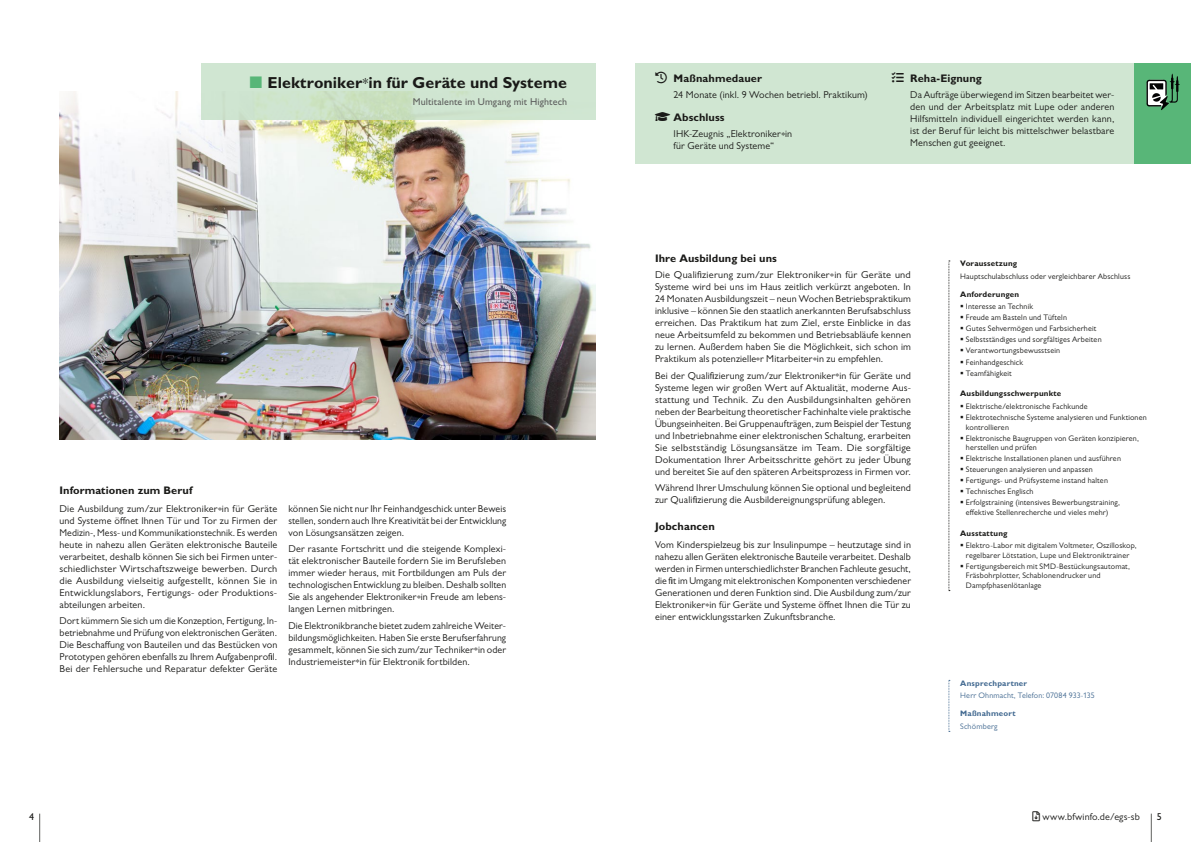
<style>
.page{position:relative;width:1191px;height:842px;background:#fff}
.page>*{position:absolute;margin:0;border:0;box-sizing:border-box;transform-origin:0 0}
.t1{font:700 16px "Gill Sans MT Pro";color:#1a1a18}
.t2{font:700 11px "Gill Sans MT Pro";letter-spacing:.005em;color:#1a1a18}
.t3{font:10px/12px "Gill Sans MT Pro";letter-spacing:.015em;color:#1a1a18;text-align:justify}
.t4{font:500 10px "Gill Sans MT Pro";letter-spacing:.01em;color:#5f605e}
.t5{font:500 10px "Gill Sans MT Pro";color:#1a1a18}
.t6{font:8px/11px "Gill Sans MT Pro";letter-spacing:.02em;color:#1a1a18}
.t7{font:700 8px "Gill Sans MT Pro";letter-spacing:.02em;color:#1a1a18}
.t8{font:8px "Gill Sans MT Pro";letter-spacing:.02em;color:#436a91}
.t9{font:700 8px "Gill Sans MT Pro";letter-spacing:.02em;color:#436a91}
.s1{font-weight:400}
</style>
<div class="page">
<svg style="left:1151px;top:814px;width:1px;height:28px"></svg>
<svg style="left:39px;top:814px;width:1px;height:28px"></svg>
<svg style="left:948px;top:680px;width:2px;height:52px"></svg>
<div style="left:635px;top:63px;width:556px;height:101px;background:#d0e6d2"></div>
<div style="left:1134px;top:63px;width:57px;height:101px;background:#58b678"></div>
<svg style="left:1146px;top:73px;width:33px;height:37px"></svg>
<img style="left:60px;top:91px;width:535px;height:348px">
<div style="left:201px;top:63px;width:394px;height:56px;background:#d0e6d2"></div>
<svg style="left:948px;top:261px;width:2px;height:330px"></svg>
<h1 class="t1" style="left:267px;top:72px;width:301px">Elektroniker<span class="s1">*</span>in für Geräte und Systeme</h1>
<p class="t4" style="left:413px;top:96px;width:156px">Multitalente im Umgang mit Hightech</p>
<p class="t2" style="left:60px;top:484px;width:134px">Informationen zum Beruf</p>
<p class="t3" style="left:60px;top:503px;width:219px">Die Ausbildung zum/zur Elektroniker*in für Geräte und Systeme öffnet Ihnen Tür und Tor zu Firmen der Medizin-, Mess- und Kommunikationstechnik. Es werden heute in nahezu allen Geräten elektronische Bauteile verarbeitet, deshalb können Sie sich bei Firmen unter&shy;schiedlichster Wirtschaftszweige bewerben. Durch die Ausbildung vielseitig aufgestellt, können Sie in Entwicklungslabors, Fertigungs- oder Produktions&shy;abteilungen arbeiten.</p>
<p class="t3" style="left:60px;top:615px;width:219px">Dort kümmern Sie sich um die Konzeption, Fertigung, In&shy;betriebnahme und Prüfung von elektronischen Geräten.<br>Die Beschaffung von Bauteilen und das Bestücken von Prototypen gehören ebenfalls zu Ihrem Aufgabenprofil.<br>Bei der Fehlersuche und Reparatur defekter Geräte</p>
<p class="t3" style="left:288px;top:503px;width:219px">können Sie nicht nur Ihr Feinhandgeschick unter Beweis stellen, sondern auch Ihre Kreativität bei der Entwicklung von Lösungsansätzen zeigen.</p>
<p class="t3" style="left:288px;top:543px;width:219px">Der rasante Fortschritt und die steigende Komplexi&shy;tät elektronischer Bauteile fordern Sie im Berufsleben immer wieder heraus, mit Fortbildungen am Puls der technologischen Entwicklung zu bleiben. Deshalb sollten Sie als angehender Elektroniker*in Freude am lebens&shy;langen Lernen mitbringen.</p>
<p class="t3" style="left:288px;top:619px;width:219px">Die Elektronikbranche bietet zudem zahlreiche Weiter&shy;bildungsmöglichkeiten. Haben Sie erste Berufserfahrung gesammelt, können Sie sich zum/zur Techniker*in oder Industriemeister*in für Elektronik fortbilden.</p>
<p class="t2" style="left:673px;top:71px;width:90px">Maßnahmedauer</p>
<p class="t3" style="left:673px;top:88px;width:196px">24 Monate (inkl. 9 Wochen betriebl. Praktikum)</p>
<p class="t2" style="left:673px;top:111px;width:53px">Abschluss</p>
<p class="t3" style="left:673px;top:128px;width:120px">IHK-Zeugnis „Elektroniker*in für Geräte und Systeme“</p>
<p class="t2" style="left:910px;top:71px;width:73px">Reha-Eignung</p>
<p class="t3" style="left:910px;top:88px;width:206px">Da Aufträge überwiegend im Sitzen bearbeitet wer&shy;den und der Arbeitsplatz mit Lupe oder anderen Hilfsmitteln individuell eingerichtet werden kann, ist der Beruf für leicht bis mittelschwer belastbare Menschen gut geeignet.</p>
<p class="t2" style="left:655px;top:251px;width:123px">Ihre Ausbildung bei uns</p>
<p class="t3" style="left:655px;top:269px;width:257px">Die Qualifizierung zum/zur Elektroniker*in für Geräte und Systeme wird bei uns im Haus zeitlich verkürzt angeboten. In 24 Monaten Ausbildungszeit – neun Wochen Betriebspraktikum inklusive – können Sie den staatlich anerkannten Berufsabschluss erreichen. Das Praktikum hat zum Ziel, erste Einblicke in das neue Arbeitsumfeld zu bekommen und Betriebsabläufe kennen zu lernen. Außerdem haben Sie die Möglichkeit, sich schon im Praktikum als potenzielle*r Mitarbeiter*in zu empfehlen.</p>
<p class="t3" style="left:655px;top:369px;width:257px">Bei der Qualifizierung zum/zur Elektroniker*in für Geräte und Systeme legen wir großen Wert auf Aktualität, moderne Aus&shy;stattung und Technik. Zu den Ausbildungsinhalten gehören neben der Bearbeitung theoretischer Fachinhalte viele praktische Übungseinheiten. Bei Gruppenaufträgen, zum Beispiel der Testung und Inbetriebnahme einer elektronischen Schaltung, erarbeiten Sie selbstständig Lösungsansätze im Team. Die sorgfältige Dokumentation Ihrer Arbeitsschritte gehört zu jeder Übung und bereitet Sie auf den späteren Arbeitsprozess in Firmen vor.</p>
<p class="t3" style="left:655px;top:481px;width:257px">Während Ihrer Umschulung können Sie optional und begleitend zur Qualifizierung die Ausbildereignungsprüfung ablegen.</p>
<p class="t2" style="left:655px;top:520px;width:61px">Jobchancen</p>
<p class="t3" style="left:655px;top:539px;width:257px">Vom Kinderspielzeug bis zur Insulinpumpe – heutzutage sind in nahezu allen Geräten elektronische Bauteile verarbeitet. Deshalb werden in Firmen unterschiedlichster Branchen Fachleute gesucht, die fit im Umgang mit elektronischen Komponenten verschiedener Generationen und deren Funktion sind. Die Ausbildung zum/zur Elektroniker*in für Geräte und Systeme öffnet Ihnen die Tür zu einer entwicklungsstarken Zukunftsbranche.</p>
<p class="t7" style="left:960px;top:259px;width:58px">Voraussetzung</p>
<p class="t6" style="left:960px;top:271px;width:171px">Hauptschulabschluss oder vergleichbarer Abschluss</p>
<p class="t7" style="left:960px;top:289px;width:60px">Anforderungen</p>
<p class="t6" style="left:966px;top:301px;width:137px">Interesse an Technik<br>Freude am Basteln und Tüfteln<br>Gutes Sehvermögen und Farbsicherheit<br>Selbstständiges und sorgfältiges Arbeiten<br>Verantwortungsbewusstsein<br>Feinhandgeschick<br>Teamfähigkeit</p>
<p class="t7" style="left:960px;top:389px;width:103px">Ausbildungsschwerpunkte</p>
<p class="t6" style="left:966px;top:401px;width:182px">Elektrische/elektronische Fachkunde<br>Elektrotechnische Systeme analysieren und Funktionen</p>
<p class="t6" style="left:966px;top:421px;width:174px">kontrollieren<br>Elektronische Baugruppen von Geräten konzipieren,</p>
<p class="t6" style="left:966px;top:442px;width:156px">herstellen und prüfen<br>Elektrische Installationen planen und ausführen Steuerungen analysieren und anpassen Fertigungs- und Prüfsysteme instand halten Technisches Englisch<br>Erfolgstraining (intensives Bewerbungstraining,</p>
<p class="t6" style="left:966px;top:507px;width:144px">effektive Stellenrecherche und vieles mehr)</p>
<p class="t7" style="left:960px;top:528px;width:49px">Ausstattung</p>
<p class="t6" style="left:966px;top:541px;width:172px;line-height:9.6px">Elektro-Labor mit digitalem Voltmeter, Oszilloskop, regelbarer Lötstation, Lupe und Elektroniktrainer</p>
<p class="t6" style="left:966px;top:561px;width:166px;line-height:9.6px">Fertigungsbereich mit SMD-Bestückungsautomat,<br>Fräsbohrplotter, Schablonendrucker und<br>Dampfphasenlötanlage</p>
<p class="t9" style="left:960px;top:678px;width:68px">Ansprechpartner</p>
<p class="t8" style="left:960px;top:691px;width:136px">Herr Ohnmacht, Telefon: 07084 933-135</p>
<p class="t9" style="left:960px;top:709px;width:57px">Maßnahmeort</p>
<p class="t8" style="left:960px;top:721px;width:39px">Schömberg</p>
<p class="t5" style="left:29px;top:811px;width:6px">4</p>
<p class="t3" style="left:1032px;top:811px;width:109px">●□■●□ www.bfwinfo.de/egs-sb</p>
<p class="t5" style="left:1157px;top:811px;width:6px">5</p>
</div>
